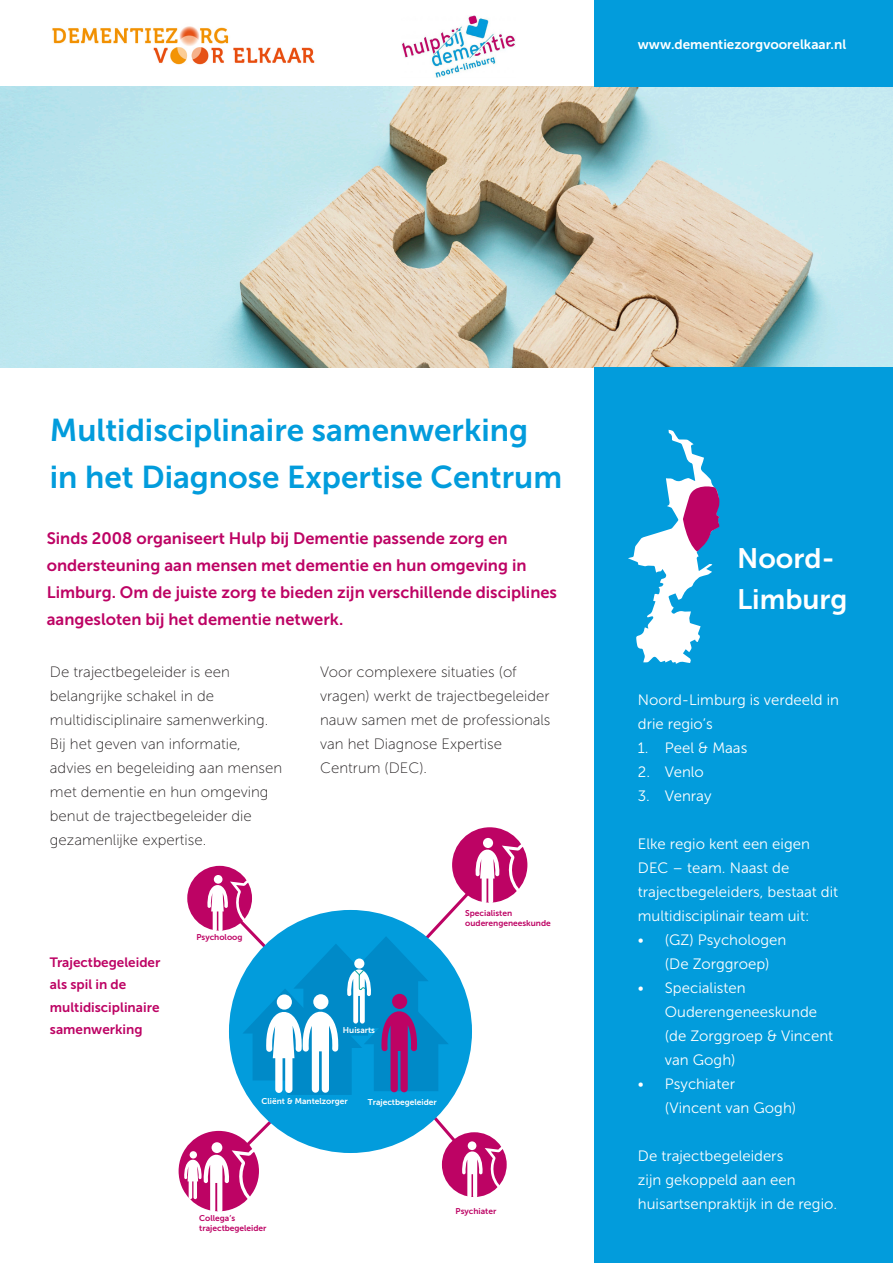
<style>
.page{position:relative;width:893px;height:1263px;background:#fff}
.page>*{position:absolute;margin:0;border:0;box-sizing:border-box;transform-origin:0 0}
.t1{font:31.5px "Museo Sans 700";color:#029cdc}
.t2{font:28.05px/40.8px "Museo Sans 700";color:#fff}
.t3{font:16.5px/27px "Museo Sans 700";color:#bd0364}
.t4{font:15px/24px "Museo Sans 300";color:#fff}
.t5{font:15px/24px "Museo Sans 100";color:#231f20}
.t6{font:13.5px/22.5px "Museo Sans 700";color:#bd0364}
.t7{font:13.5px "Museo Sans 700";color:#fff}
.t8{font:8.4px/10.1px "Museo Sans 700";color:#bd0364}
.t9{font:8.4px "Museo Sans 700";color:#fff}
</style>
<div class="page">
<img style="left:0;top:86px;width:893px;height:282px">
<img style="left:52px;top:26px;width:263px;height:39px">
<div style="left:594px;top:0;width:299px;height:86px;background:#029cdc"></div>
<div style="left:594px;top:368px;width:299px;height:895px;background:#029cdc"></div>
<img style="left:401px;top:15px;width:115px;height:63px">
<svg style="left:227px;top:881px;width:248px;height:273px"></svg>
<div style="left:229px;top:910px;width:243px;height:243px;background:#029cdc;border-radius:50%"></div>
<div style="left:187px;top:866px;width:65px;height:64px;background:#bd0364;border-radius:50%"></div>
<div style="left:452px;top:827px;width:75px;height:75px;background:#bd0364;border-radius:50%"></div>
<div style="left:442px;top:1132px;width:65px;height:65px;background:#bd0364;border-radius:50%"></div>
<svg style="left:462px;top:1137px;width:45px;height:60px"></svg>
<div style="left:179px;top:1131px;width:80px;height:80px;background:#bd0364;border-radius:50%"></div>
<svg style="left:207px;top:871px;width:242px;height:224px"></svg>
<svg style="left:475px;top:833px;width:53px;height:70px"></svg>
<svg style="left:184px;top:1137px;width:129px;height:75px"></svg>
<svg style="left:628px;top:430px;width:92px;height:234px"></svg>
<p class="t7" style="left:638px;top:37px;width:210px">www.dementiezorgvoorelkaar.nl</p>
<p class="t1" style="left:50px;top:413px;width:480px">Multidisciplinaire samenwerking</p>
<p class="t1" style="left:50px;top:459px;width:514px">in het Diagnose Expertise Centrum</p>
<p class="t3" style="left:47px;top:524px;width:512px">Sinds 2008 organiseert Hulp bij Dementie passende zorg en ondersteuning aan mensen met dementie en hun omgeving in Limburg. Om de juiste zorg te bieden zijn verschillende disciplines aangesloten bij het dementie netwerk.</p>
<p class="t5" style="left:50px;top:660px;width:234px">De trajectbegeleider is een belangrijke schakel in de multidisciplinaire samenwerking.<br>Bij het geven van informatie, advies en begeleiding aan mensen met dementie en hun omgeving benut de trajectbegeleider die gezamenlijke expertise.</p>
<p class="t5" style="left:320px;top:660px;width:232px">Voor complexere situaties (of vragen) werkt de trajectbegeleider nauw samen met de professionals van het Diagnose Expertise<br>Centrum (DEC).</p>
<p class="t6" style="left:50px;top:950px;width:112px">Trajectbegeleider als spil in de multidisciplinaire samenwerking</p>
<p class="t8" style="left:196px;top:932px;width:48px">Psycholoog</p>
<p class="t8" style="left:465px;top:908px;width:87px">Specialisten ouderengeneeskunde</p>
<p class="t9" style="left:343px;top:1025px;width:34px">Huisarts</p>
<p class="t9" style="left:261px;top:1097px;width:88px">Cliënt &amp; Mantelzorger</p>
<p class="t9" style="left:368px;top:1097px;width:71px">Trajectbegeleider</p>
<p class="t8" style="left:199px;top:1213px;width:69px">Collega’s trajectbegeleider</p>
<p class="t8" style="left:456px;top:1205px;width:42px">Psychiater</p>
<p class="t2" style="left:737px;top:538px;width:112px">Noord-<br>Limburg</p>
<p class="t4" style="left:638px;top:688px;width:203px">Noord-Limburg is verdeeld in drie regio’s</p>
<p class="t4" style="left:638px;top:736px;width:111px">1. Peel &amp; Maas</p>
<p class="t4" style="left:638px;top:760px;width:68px">2. Venlo</p>
<p class="t4" style="left:638px;top:784px;width:75px">3. Venray</p>
<p class="t4" style="left:638px;top:832px;width:202px">Elke regio kent een eigen<br>DEC – team. Naast de trajectbegeleiders, bestaat dit multidisciplinair team uit:</p>
<p class="t4" style="left:665px;top:928px;width:123px;text-indent:-27px">• (GZ) Psychologen (De Zorggroep)</p>
<p class="t4" style="left:665px;top:976px;width:170px;text-indent:-27px">• Specialisten<br>Ouderengeneeskunde (de Zorggroep &amp; Vincent van Gogh)</p>
<p class="t4" style="left:665px;top:1072px;width:133px;text-indent:-27px">• Psychiater<br>(Vincent van Gogh)</p>
<p class="t4" style="left:638px;top:1144px;width:201px">De trajectbegeleiders<br>zijn gekoppeld aan een huisartsenpraktijk in de regio.</p>
</div>
